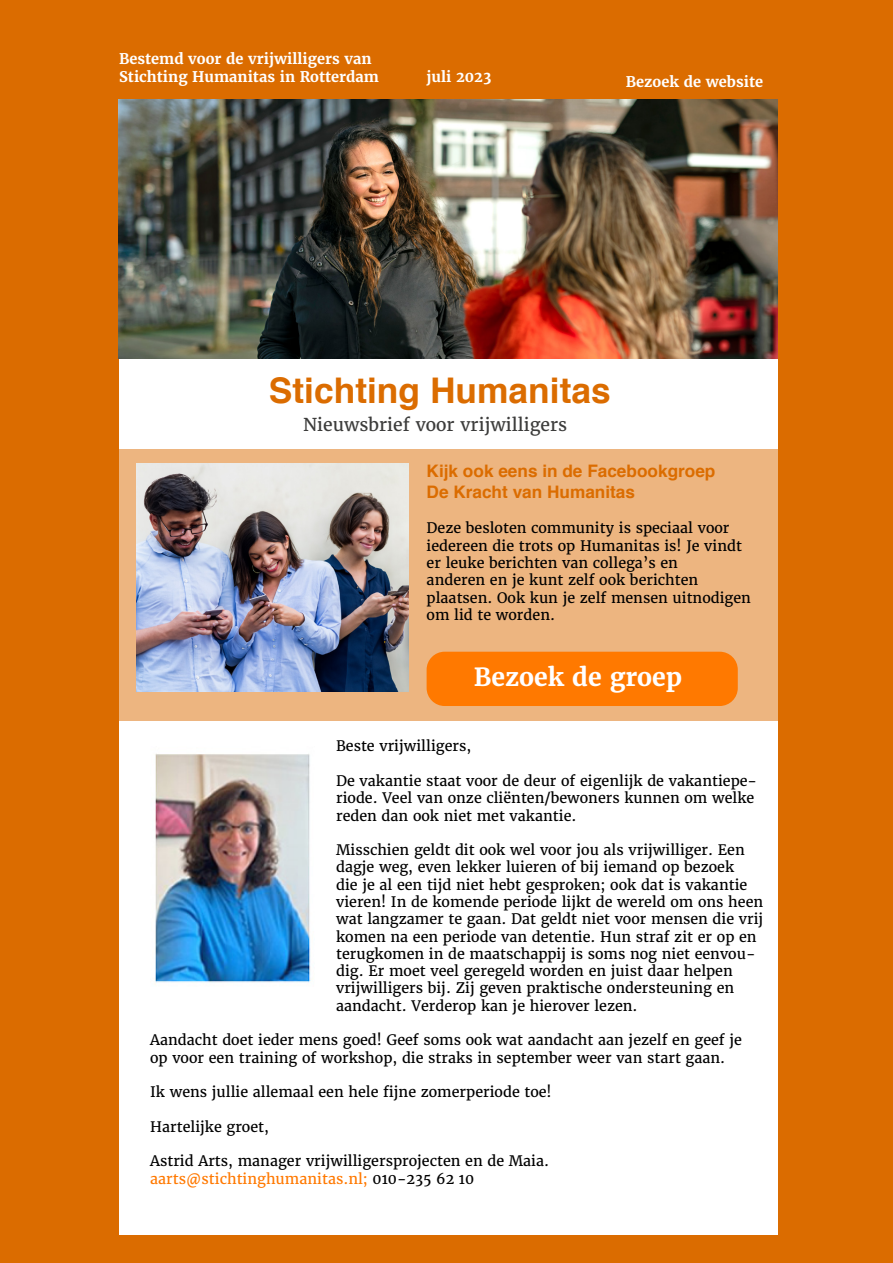
<style>
.page{position:relative;width:893px;height:1263px;background:#db6c00}
.page>*{position:absolute;margin:0;border:0;box-sizing:border-box;transform-origin:0 0}
.t1{font:700 35.4px "Helvetica";color:#db6c00}
.t2{font:700 24.9px "Merriweather";color:#fff}
.t3{font:17.7px "Merriweather";color:#3c3c3b}
.t4{font:700 17.25px/20.7px "Helvetica";color:#db6c00}
.t5{font:700 14.7px/17.5px "Merriweather";color:#fff}
.t6{font:14.4px/17.2px "Merriweather";color:#000}
.s1{color:#ff7900}
</style>
<div class="page">
<div style="left:119px;top:335px;width:659px;height:899px;background:#fff"></div>
<img style="left:119px;top:99px;width:659px;height:259px">
<div style="left:119px;top:449px;width:659px;height:272px;background:#edb580"></div>
<img style="left:137px;top:463px;width:271px;height:228px">
<div style="left:427px;top:652px;width:311px;height:54px;background:#ff7900;border-radius:18px"></div>
<img style="left:155px;top:753px;width:156px;height:230px">
<p class="t5" style="left:119px;top:50px;width:261px">Bestemd voor de vrijwilligers van<br>Stichting Humanitas in Rotterdam</p>
<p class="t5" style="left:427px;top:68px;width:66px">juli 2023</p>
<p class="t5" style="left:626px;top:72px;width:139px">Bezoek de website</p>
<h1 class="t1" style="left:269px;top:362px;width:343px">Stichting Humanitas</h1>
<p class="t3" style="left:303px;top:414px;width:266px">Nieuwsbrief voor vrijwilligers</p>
<p class="t4" style="left:427px;top:461px;width:290px">Kijk ook eens in de Facebookgroep<br>De Kracht van Humanitas</p>
<p class="t6" style="left:427px;top:520px;width:326px">Deze besloten community is speciaal voor iedereen die trots op Humanitas is! Je vindt er leuke berichten van collega’s en<br>anderen en je kunt zelf ook berichten plaatsen. Ook kun je zelf mensen uitnodigen om lid te worden.</p>
<h2 class="t2" style="left:474px;top:661px;width:210px">Bezoek de groep</h2>
<p class="t6" style="left:336px;top:737px;width:137px">Beste vrijwilligers,</p>
<p class="t6" style="left:336px;top:772px;width:422px">De vakantie staat voor de deur of eigenlijk de vakantiepe&shy;riode. Veel van onze cliënten/bewoners kunnen om welke reden dan ook niet met vakantie.</p>
<p class="t6" style="left:336px;top:841px;width:429px">Misschien geldt dit ook wel voor jou als vrijwilliger. Een dagje weg, even lekker luieren of bij iemand op bezoek<br>die je al een tijd niet hebt gesproken; ook dat is vakantie vieren! In de komende periode lijkt de wereld om ons heen wat langzamer te gaan. Dat geldt niet voor mensen die vrij komen na een periode van detentie. Hun straf zit er op en terugkomen in de maatschappij is soms nog niet eenvou&shy;dig. Er moet veel geregeld worden en juist daar helpen vrijwilligers bij. Zij geven praktische ondersteuning en aandacht. Verderop kan je hierover lezen.</p>
<p class="t6" style="left:150px;top:1031px;width:593px">Aandacht doet ieder mens goed! Geef soms ook wat aandacht aan jezelf en geef je op voor een training of workshop, die straks in september weer van start gaan.</p>
<p class="t6" style="left:150px;top:1083px;width:403px">Ik wens jullie allemaal een hele fijne zomerperiode toe!</p>
<p class="t6" style="left:150px;top:1118px;width:120px">Hartelijke groet,</p>
<p class="t6" style="left:150px;top:1152px;width:400px">Astrid Arts, manager vrijwilligersprojecten en de Maia. <span class="s1">aarts@stichtinghumanitas.nl;</span> 010-235 62 10</p>
</div>
